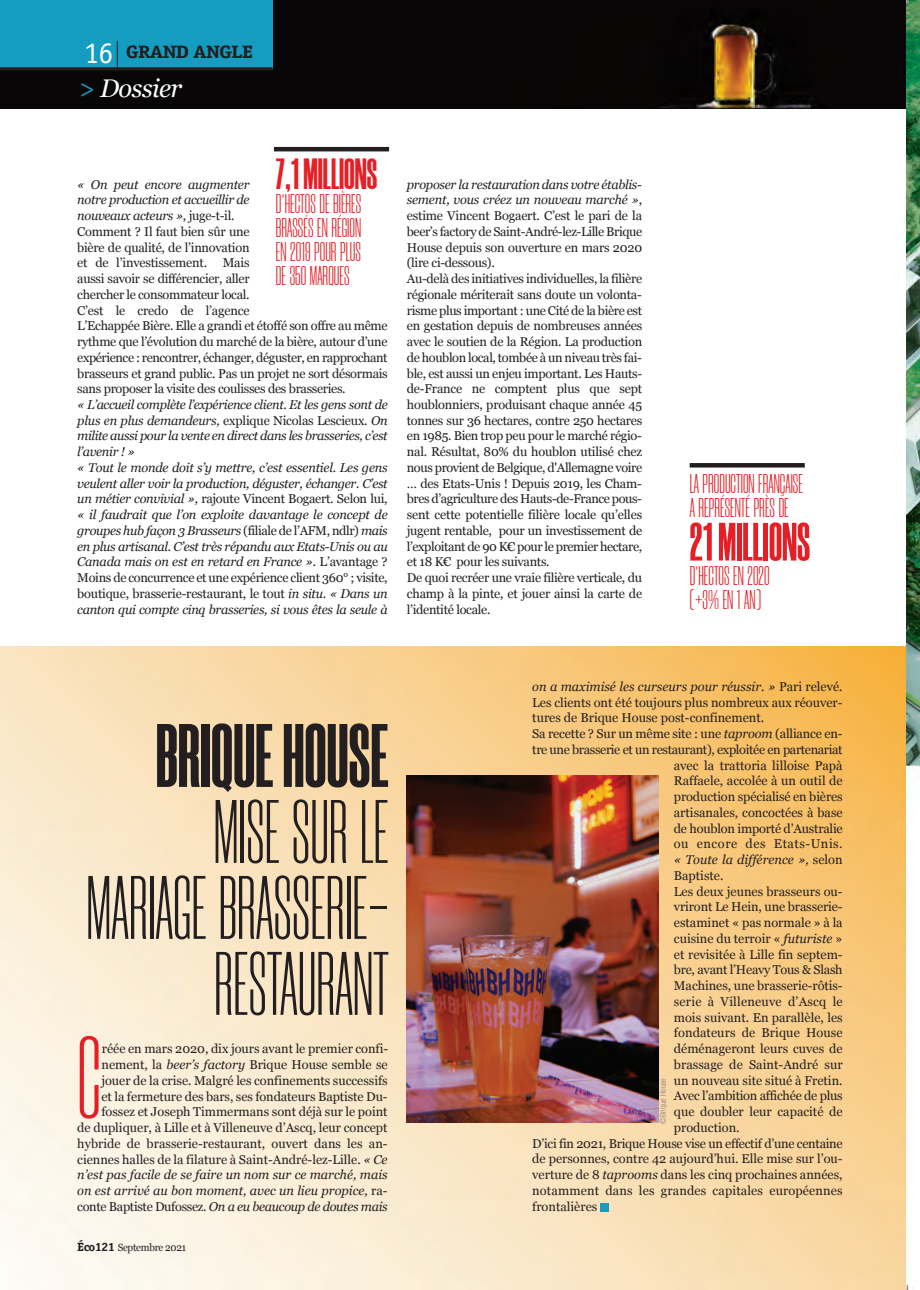
<style>
.page{position:relative;width:920px;height:1290px;background:#fff}
.page>*{position:absolute;margin:0;border:0;box-sizing:border-box;transform-origin:0 0}
.t1{font:300 116.25px "Morganite";color:#e41f25}
.t2{font:300 90px/75.9px "Morganite";color:#231f20;text-align:right}
.t3{font:800 90px "Morganite";color:#231f20}
.t4{font:800 54px "Morganite";color:#e41f25}
.t5{font:800 43.5px "Morganite";color:#e41f25}
.t6{font:30px "Officina Serif";color:#fff}
.t7{font:300 27px/24px "Morganite";color:#e41f25}
.t8{font:italic 25.5px "Georgia";color:#fff}
.t9{font:700 18px "Officina Serif";letter-spacing:-.05em;color:#231f20;scale:1.2 1}
.t10{font:12.75px/15.8px "Georgia";letter-spacing:-.015em;color:#231f20}
.t11{font:italic 12.75px/15.8px "Georgia";letter-spacing:-.025em;color:#231f20}
.t12{font:italic 12.75px "Georgia";color:#231f20}
.t13{font:12.75px "Georgia";letter-spacing:.005em;color:#231f20}
.t14{font:12.75px "Georgia";letter-spacing:.01em;color:#231f20}
.t15{font:12.75px "Georgia";letter-spacing:.015em;color:#231f20}
.t16{font:12.75px "Georgia";letter-spacing:.04em;color:#231f20}
.t17{font:10.5px "Georgia";letter-spacing:-.025em;color:#231f20;scale:.95 1}
.t18{font:300 condensed 8.25px "Helvetica Neue";color:#808285}
.s1{color:#149dc1}
.s2{font-style:italic}
.s3{font-style:normal}
.s4{font-family:"Officina Serif";font-weight:700;font-size:12px}
</style>
<div class="page">
<div style="left:0;top:0;width:906px;height:109px;background:#080606"></div>
<img style="left:0;top:646px;width:906px;height:644px">
<hr style="left:274px;top:147px;width:115px;height:4px;background:#231f20">
<div style="left:0;top:0;width:272px;height:69px;background:#149dc1"></div>
<svg style="left:117px;top:41px;width:1px;height:26px"></svg>
<hr style="left:0;top:67px;width:272px;height:3px;background:#231f20">
<div style="left:600px;top:1203px;width:9px;height:9px;background:#149dc1"></div>
<img style="left:407px;top:775px;width:252px;height:347px">
<div style="left:690px;top:463px;width:115px;height:5px;background:#231f20"></div>
<img style="left:906px;top:0;width:14px;height:1290px">
<h3 class="t6" style="left:84px;top:35px;width:31px">16</h3>
<h3 class="t9" style="left:126px;top:45px;width:108px">GRAND ANGLE</h3>
<h3 class="t8" style="left:79px;top:73px;width:105px"><span class="s1">&gt;</span> Dossier</h3>
<h3 class="t5" style="left:276px;top:157px;width:103px">7,1 MILLIONS</h3>
<h3 class="t7" style="left:276px;top:195px;width:87px;text-align:justify">D’HECTOS DE BIÈRES BRASSÉS EN RÉGION EN 2019 POUR PLUS DE 350 MARQUES</h3>
<p class="t10" style="left:77px;top:176px;width:312px"><span class="s2">« on peut encore augmenter<br>notre production et accueillir de<br>nouveaux acteurs »</span>, juge-t-il.<br>Comment ? Il faut bien sûr une<br>bière de qualité, de l’innovation<br>et de l’investissement. Mais<br>aussi savoir se différencier, aller<br>chercher le consommateur local.<br>C’est le credo de l’agence<br>L’Echappée Bière. Elle a grandi et étoffé son offre au même rythme que l’évolution du marché de la bière, autour d’une expérience : rencontrer, échanger, déguster, en rapprochant brasseurs et grand public. Pas un projet ne sort désormais sans proposer la visite des coulisses des brasseries.</p>
<p class="t11" style="left:77px;top:397px;width:312px">« L’accueil complète l’expérience client. et les gens sont de plus en plus demandeurs, <span class="s3">explique Nicolas Lescieux.</span> on milite aussi pour la vente en direct dans les brasseries, c’est l’avenir ! »<br>« Tout le monde doit s’y mettre, c’est essentiel. Les gens veulent aller voir la production, déguster, échanger. c’est un métier convivial », <span class="s3">rajoute Vincent Bogaert. Selon lui, </span>« il faudrait que l’on exploite davantage le concept de groupes hub façon 3 Brasseurs <span class="s3">(filiale de l’AFM, ndlr)</span> mais en plus artisanal. c’est très répandu aux etats-unis ou au canada mais on est en retard en France ». <span class="s3">L’avantage ?<br>Moins de concurrence et une expérience client 360° ; visite, boutique, brasserie-restaurant, le tout</span> in situ<span class="s3">.</span> « Dans un canton qui compte cinq brasseries, si vous êtes la seule à</p>
<p class="t10" style="left:407px;top:176px;width:237px"><span class="s2">proposer la restauration dans votre établis&shy;sement, vous créez un nouveau marché »</span>, estime Vincent Bogaert. C’est le pari de la beer’s factory de Saint-André-lez-Lille Brique House depuis son ouverture en mars 2020 (lire ci-dessous).<br>Au-delà des initiatives individuelles, la filière régionale mériterait sans doute un volonta&shy;risme plus important : une Cité de la bière est en gestation depuis de nombreuses années avec le soutien de la Région. La production de houblon local, tombée à un niveau très fai&shy;ble, est aussi un enjeu important. Les Hauts&shy;de-France ne comptent plus que sept houblonniers, produisant chaque année 45 tonnes sur 36 hectares, contre 250 hectares en 1985. Bien trop peu pour le marché régio&shy;nal. Résultat, 80% du houblon utilisé chez nous provient de Belgique, d'Allemagne voire … des Etats-Unis ! Depuis 2019, les Cham&shy;bres d’agriculture des Hauts-de-France pous&shy;sent cette potentielle filière locale qu’elles jugent rentable, pour un investissement de l’exploitant de 90 K€ pour le premier hectare, et 18 K€ pour les suivants.<br>De quoi recréer une vraie filière verticale, du champ à la pinte, et jouer ainsi la carte de l’identité locale.</p>
<h3 class="t7" style="left:690px;top:474px;width:115px">LA PRODUCTION FRANÇAISE<br>A REPRÉSENTÉ PRÈS DE</h3>
<h3 class="t4" style="left:690px;top:520px;width:122px">21 MILLIONS</h3>
<h3 class="t7" style="left:690px;top:566px;width:81px">D’HECTOS EN 2020 (+3% EN 1 AN)</h3>
<h2 class="t3" style="left:156px;top:719px;width:234px">BRIQUE HOUSE</h2>
<h2 class="t2" style="left:86px;top:802px;width:304px">MISE SUR LE<br>MARIAGE BRASSERIE-<br>RESTAURANT</h2>
<h1 class="t1" style="left:77px;top:1031px;width:25px">C</h1>
<p class="t10" style="left:77px;top:1041px;width:312px;text-align:right">réée en mars 2020, dix jours avant le premier confi&shy;nement, la <span class="s2">beer’s factory</span> Brique House semble se jouer de la crise. Malgré les confinements successifs<br>et la fermeture des bars, ses fondateurs Baptiste Du&shy;fossez et Joseph Timmermans sont déjà sur le point<br>de dupliquer, à Lille et à Villeneuve d’Ascq, leur concept hybride de brasserie-restaurant, ouvert dans les an&shy;ciennes halles de la filature à Saint-André-lez-Lille. <span class="s2">« ce n’est pas facile de se faire un nom sur ce marché, mais on est arrivé au bon moment, avec un lieu propice,</span> ra&shy;conte Baptiste Dufossez. <span class="s2">on a eu beaucoup de doutes mais</span></p>
<p class="t17" style="left:77px;top:1241px;width:116px"><span class="s4">Éco121</span> Septembre 2021</p>
<p class="t12" style="left:532px;top:679px;width:312px">on a maximisé les curseurs pour réussir. » <span class="s3">Pari relevé.</span></p>
<p class="t10" style="left:532px;top:694px;width:312px">Les clients ont été toujours plus nombreux aux réouver-</p>
<p class="t10" style="left:532px;top:710px;width:233px">tures de Brique House post-confinement.</p>
<p class="t10" style="left:532px;top:726px;width:312px">Sa recette ? Sur un même site : une <span class="s2">taproom</span> (alliance en-</p>
<p class="t10" style="left:532px;top:742px;width:312px">tre une brasserie et un restaurant), exploitée en partenariat</p>
<p class="t10" style="left:674px;top:757px;width:170px">avec la trattoria lilloise Papà</p>
<p class="t10" style="left:674px;top:773px;width:170px">Raffaele, accolée à un outil de</p>
<p class="t10" style="left:674px;top:789px;width:170px">production spécialisé en bières</p>
<p class="t10" style="left:674px;top:805px;width:170px">artisanales, concoctées à base</p>
<p class="t10" style="left:674px;top:820px;width:170px">de houblon importé d’Australie</p>
<p class="t16" style="left:674px;top:837px;width:170px">ou encore des Etats-Unis.</p>
<p class="t12" style="left:674px;top:852px;width:170px">« Toute la différence », <span class="s3">selon</span></p>
<p class="t10" style="left:674px;top:868px;width:51px">Baptiste.</p>
<p class="t10" style="left:674px;top:883px;width:170px">Les deux jeunes brasseurs ou-</p>
<p class="t10" style="left:674px;top:899px;width:170px">vriront Le Hein, une brasserie-</p>
<p class="t10" style="left:674px;top:915px;width:170px">estaminet « pas normale » à la</p>
<p class="t10" style="left:674px;top:931px;width:170px">cuisine du terroir « <span class="s2">futuriste</span> »</p>
<p class="t10" style="left:674px;top:946px;width:170px">et revisitée à Lille fin septem-</p>
<p class="t10" style="left:674px;top:962px;width:170px">bre, avant l’Heavy Tous &amp; Slash</p>
<p class="t10" style="left:674px;top:978px;width:170px">Machines, une brasserie-rôtis-</p>
<p class="t15" style="left:674px;top:994px;width:170px">serie à Villeneuve d’Ascq le</p>
<p class="t10" style="left:674px;top:1009px;width:170px">mois suivant. En parallèle, les</p>
<p class="t13" style="left:674px;top:1026px;width:170px">fondateurs de Brique House</p>
<p class="t10" style="left:674px;top:1041px;width:170px">déménageront leurs cuves de</p>
<p class="t13" style="left:674px;top:1057px;width:170px">brassage de Saint-André sur</p>
<p class="t10" style="left:674px;top:1072px;width:170px">un nouveau site situé à Fretin.</p>
<p class="t10" style="left:674px;top:1088px;width:170px">Avec l’ambition affichée de plus</p>
<p class="t10" style="left:674px;top:1104px;width:170px">que doubler leur capacité de</p>
<p class="t10" style="left:674px;top:1119px;width:67px">production.</p>
<p class="t10" style="left:532px;top:1135px;width:312px">D’ici fin 2021, Brique House vise un effectif d’une centaine</p>
<p class="t10" style="left:532px;top:1151px;width:312px">de personnes, contre 42 aujourd’hui. Elle mise sur l’ou-</p>
<p class="t10" style="left:532px;top:1167px;width:312px">verture de 8 <span class="s2">taprooms</span> dans les cinq prochaines années,</p>
<p class="t14" style="left:532px;top:1183px;width:312px">notamment dans les grandes capitales européennes</p>
<p class="t10" style="left:532px;top:1198px;width:67px">frontalières</p>
<p class="t18" style="left:660px;top:1123px;width:47px;rotate:-90deg">©Brique House</p>
</div>
